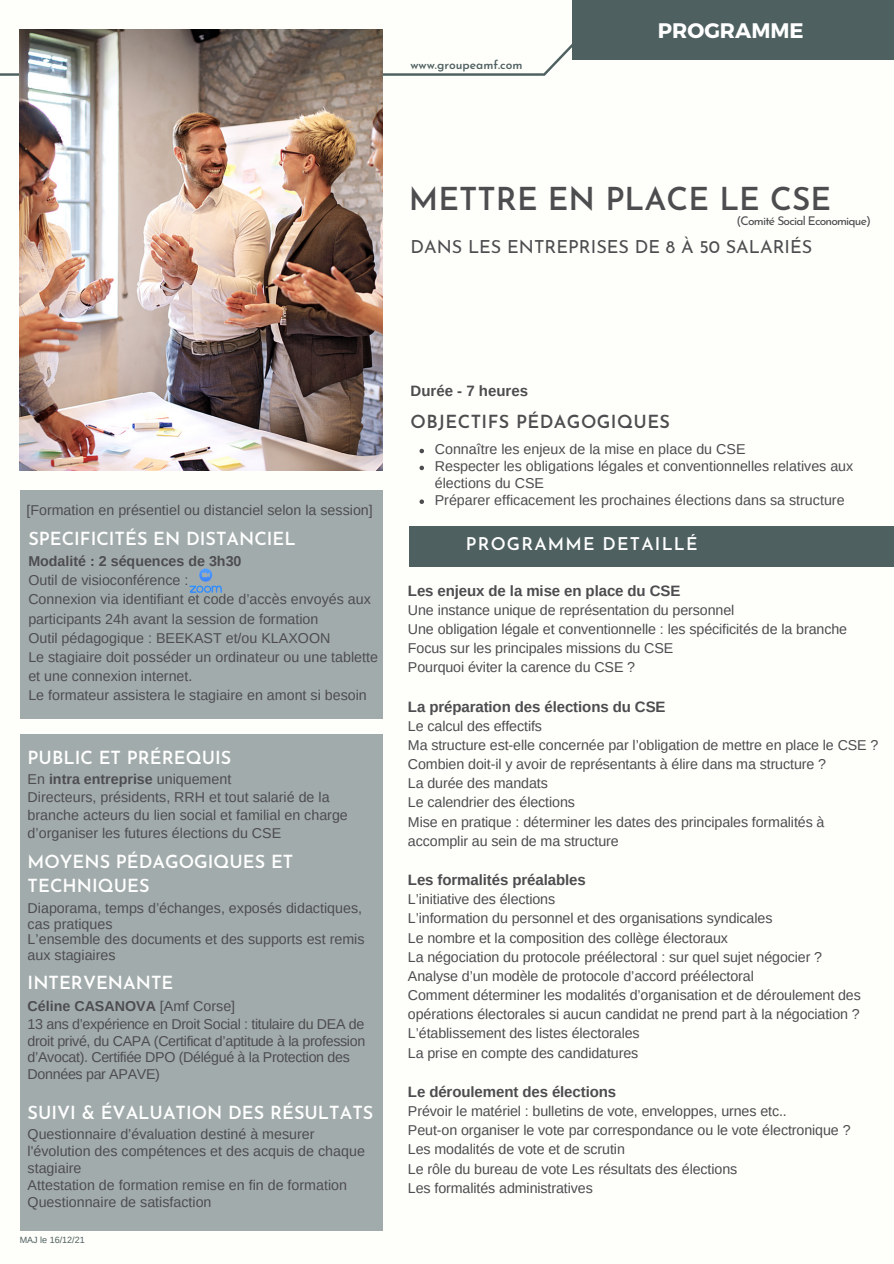
<style>
.page{position:relative;width:894px;height:1264px;background:#fff}
.page>*{position:absolute;margin:0;border:0;box-sizing:border-box;transform-origin:0 0}
.t1{font:600 31.5px "Josefin Sans";color:#4d4d50}
.t2{font:700 21px "Montserrat";color:#fff}
.t3{font:600 18px/24.8px "Josefin Sans";color:#fff}
.t4{font:18px "Josefin Sans";color:#4d4d50}
.t5{font:600 18px "Josefin Sans";letter-spacing:.025em;color:#4d4d50}
.t6{font:600 17.55px "Josefin Sans";letter-spacing:.07em;color:#fff}
.t7{font:700 15px "Arimo";letter-spacing:-.005em;color:#4d4d50}
.t8{font:14.25px/19.2px "Arimo";letter-spacing:-.005em;color:#4d4d50}
.t9{font:14.25px/17px "Arimo";letter-spacing:-.025em;color:#4d4d50}
.t10{font:700 14.25px "Arimo";color:#4d4d50}
.t11{font:12px "Josefin Sans";letter-spacing:-.065em;color:#4d4d50}
.t12{font:600 12px "Josefin Sans";color:#4f6061}
.t13{font:9px "Arimo";color:#4f6061}
.s1{font-weight:400}
</style>
<div class="page">
<div style="left:0;top:0;width:893px;height:1263px;background:#fefefa"></div>
<div style="left:408px;top:526px;width:485px;height:40px;background:#4f6061"></div>
<div style="left:572px;top:0;width:321px;height:60px;background:#4f6061"></div>
<svg style="left:0;top:39px;width:572px;height:41px"></svg>
<div style="left:20px;top:490px;width:363px;height:229px;background:#a2abab"></div>
<div style="left:20px;top:734px;width:362px;height:496px;background:#a2abab"></div>
<img style="left:189px;top:568px;width:33px;height:25px">
<svg style="left:419px;top:449px;width:5px;height:4px"></svg>
<svg style="left:419px;top:465px;width:5px;height:5px"></svg>
<svg style="left:419px;top:499px;width:5px;height:5px"></svg>
<img style="left:20px;top:30px;width:362px;height:440px">
<p class="t12" style="left:410px;top:60px;width:114px">www.groupeamf.com</p>
<p class="t2" style="left:657px;top:17px;width:147px">PROGRAMME</p>
<p class="t1" style="left:408px;top:187px;width:423px">METTRE EN PLACE LE CSE</p>
<p class="t4" style="left:410px;top:239px;width:403px">DANS LES ENTREPRISES DE 8 À 50 SALARIÉS</p>
<p class="t11" style="left:736px;top:216px;width:136px">(Comité Social Economique)</p>
<p class="t8" style="left:26px;top:500px;width:348px">[Formation en présentiel ou distanciel selon la session]</p>
<p class="t7" style="left:410px;top:382px;width:119px">Durée - 7 heures</p>
<p class="t5" style="left:410px;top:414px;width:261px">OBJECTIFS PÉDAGOGIQUES</p>
<p class="t8" style="left:434px;top:440px;width:312px">Connaître les enjeux de la mise en place du CSE</p>
<p class="t8" style="left:434px;top:458px;width:420px;line-height:17px">Respecter les obligations légales et conventionnelles relatives aux élections du CSE</p>
<p class="t8" style="left:434px;top:490px;width:411px">Préparer efficacement les prochaines élections dans sa structure</p>
<p class="t3" style="left:28px;top:528px;width:269px">SPECIFICITÉS EN DISTANCIEL</p>
<p class="t6" style="left:465px;top:537px;width:233px">PROGRAMME DETAILLÉ</p>
<p class="t10" style="left:28px;top:553px;width:215px">Modalité : 2 séquences de 3h30</p>
<p class="t8" style="left:28px;top:571px;width:161px">Outil de visioconférence :</p>
<p class="t8" style="left:28px;top:590px;width:344px">Connexion via identifiant et code d’accès envoyés aux participants 24h avant la session de formation</p>
<p class="t8" style="left:28px;top:628px;width:303px">Outil pédagogique : BEEKAST et/ou KLAXOON</p>
<p class="t8" style="left:28px;top:647px;width:351px">Le stagiaire doit posséder un ordinateur ou une tablette et une connexion internet.</p>
<p class="t8" style="left:28px;top:685px;width:340px">Le formateur assistera le stagiaire en amont si besoin</p>
<p class="t7" style="left:408px;top:582px;width:274px">Les enjeux de la mise en place du CSE</p>
<p class="t8" style="left:408px;top:600px;width:328px">Une instance unique de représentation du personnel</p>
<p class="t8" style="left:408px;top:619px;width:440px">Une obligation légale et conventionnelle : les spécificités de la branche</p>
<p class="t8" style="left:408px;top:638px;width:267px">Focus sur les principales missions du CSE</p>
<p class="t8" style="left:408px;top:657px;width:229px">Pourquoi éviter la carence du CSE ?</p>
<p class="t7" style="left:408px;top:698px;width:259px">La préparation des élections du CSE</p>
<p class="t8" style="left:408px;top:716px;width:136px">Le calcul des effectifs</p>
<p class="t8" style="left:408px;top:735px;width:472px">Ma structure est-elle concernée par l’obligation de mettre en place le CSE ?<br>Combien doit-il y avoir de représentants à élire dans ma structure ?</p>
<p class="t8" style="left:408px;top:773px;width:141px">La durée des mandats</p>
<p class="t8" style="left:408px;top:792px;width:168px">Le calendrier des élections</p>
<p class="t8" style="left:408px;top:812px;width:418px">Mise en pratique : déterminer les dates des principales formalités à accomplir au sein de ma structure</p>
<p class="t7" style="left:408px;top:871px;width:179px">Les formalités préalables</p>
<p class="t8" style="left:408px;top:889px;width:149px">L’initiative des élections</p>
<p class="t8" style="left:408px;top:908px;width:366px">L’information du personnel et des organisations syndicales</p>
<p class="t8" style="left:408px;top:928px;width:321px">Le nombre et la composition des collège électoraux</p>
<p class="t8" style="left:408px;top:947px;width:415px">La négociation du protocole préélectoral : sur quel sujet négocier ?</p>
<p class="t8" style="left:408px;top:966px;width:347px">Analyse d’un modèle de protocole d’accord préélectoral</p>
<p class="t8" style="left:408px;top:985px;width:454px;text-align:justify">Comment déterminer les modalités d’organisation et de déroulement des opérations électorales si aucun candidat ne prend part à la négociation ?<br>L’établissement des listes électorales</p>
<p class="t8" style="left:408px;top:1042px;width:232px">La prise en compte des candidatures</p>
<p class="t7" style="left:408px;top:1083px;width:210px">Le déroulement des élections</p>
<p class="t8" style="left:408px;top:1101px;width:380px">Prévoir le matériel : bulletins de vote, enveloppes, urnes etc..</p>
<p class="t8" style="left:408px;top:1120px;width:444px">Peut-on organiser le vote par correspondance ou le vote électronique ?</p>
<p class="t8" style="left:408px;top:1139px;width:218px">Les modalités de vote et de scrutin</p>
<p class="t8" style="left:408px;top:1158px;width:331px">Le rôle du bureau de vote Les résultats des élections</p>
<p class="t8" style="left:408px;top:1178px;width:186px">Les formalités administratives</p>
<p class="t3" style="left:28px;top:746px;width:205px">PUBLIC ET PRÉREQUIS</p>
<p class="t10" style="left:28px;top:771px;width:205px"><span class="s1">En</span> intra entreprise <span class="s1">uniquement</span></p>
<p class="t8" style="left:28px;top:788px;width:322px;line-height:18px">Directeurs, présidents, RRH et tout salarié de la branche acteurs du lien social et familial en charge d’organiser les futures élections du CSE</p>
<p class="t3" style="left:28px;top:850px;width:267px">MOYENS PÉDAGOGIQUES ET<br>TECHNIQUES</p>
<p class="t8" style="left:28px;top:899px;width:336px;line-height:15.8px">Diaporama, temps d’échanges, exposés didactiques, cas pratiques</p>
<p class="t8" style="left:28px;top:931px;width:338px;line-height:15.8px">L’ensemble des documents et des supports est remis aux stagiaires</p>
<p class="t3" style="left:28px;top:972px;width:147px">INTERVENANTE</p>
<p class="t10" style="left:28px;top:997px;width:209px">Céline CASANOVA <span class="s1">[Amf Corse]</span></p>
<p class="t9" style="left:28px;top:1015px;width:339px">13 ans d’expérience en Droit Social : titulaire du DEA de droit privé, du CAPA (Certificat d’aptitude à la profession d’Avocat). Certifiée DPO (Délégué à la Protection des Données par APAVE)</p>
<p class="t3" style="left:28px;top:1102px;width:347px">SUIVI &amp; ÉVALUATION DES RÉSULTATS</p>
<p class="t8" style="left:28px;top:1125px;width:339px;line-height:17px">Questionnaire d’évaluation destiné à mesurer l'évolution des compétences et des acquis de chaque stagiaire</p>
<p class="t8" style="left:28px;top:1175px;width:321px">Attestation de formation remise en fin de formation</p>
<p class="t8" style="left:28px;top:1192px;width:185px">Questionnaire de satisfaction</p>
<p class="t13" style="left:20px;top:1235px;width:67px">MAJ le 16/12/21</p>
</div>
